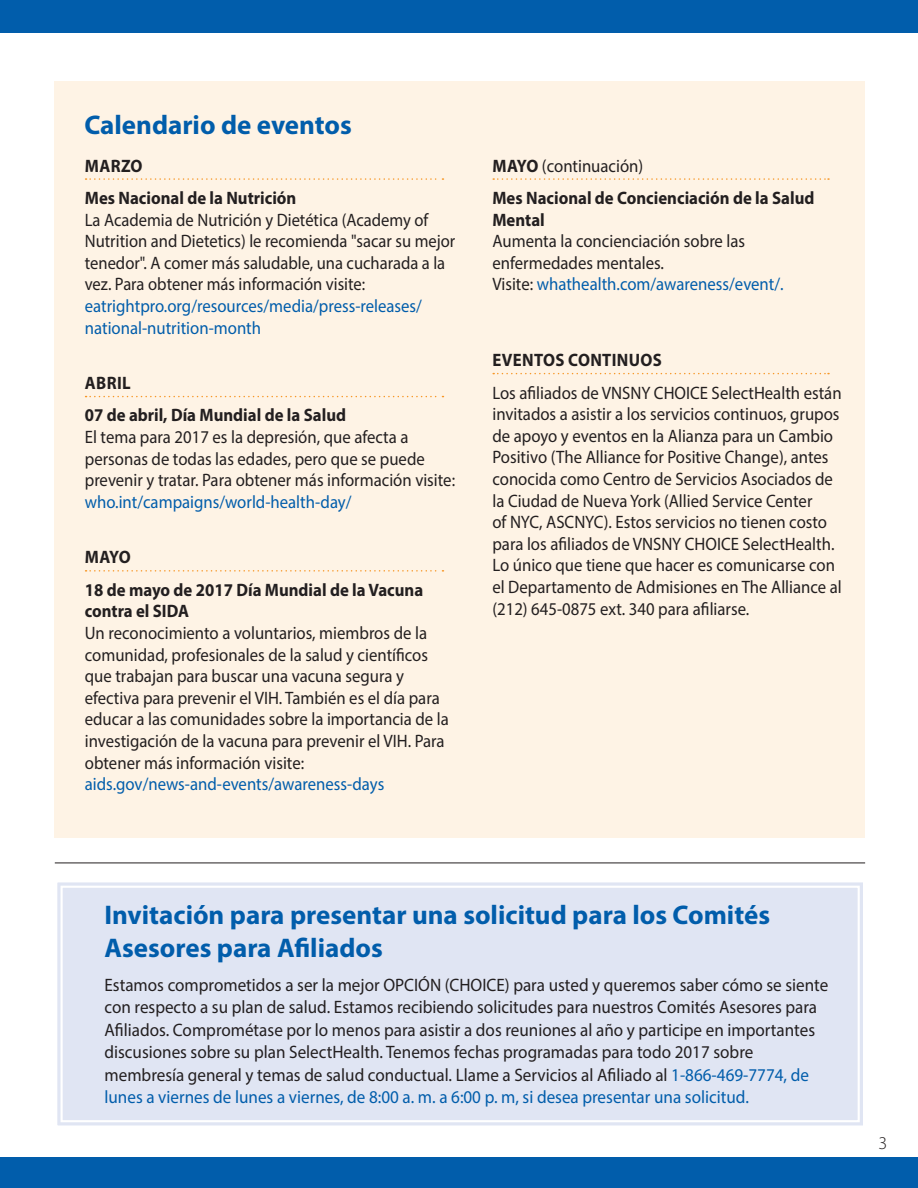
<style>
.page{position:relative;width:918px;height:1188px;background:#fff}
.page>*{position:absolute;margin:0;border:0;box-sizing:border-box;transform-origin:0 0}
.t1{font:700 27px/32.4px "Myriad Pro";color:#015dab}
.t2{font:18px/21.6px "Myriad Pro";color:#231f20;scale:.93 1}
.t3{font:18px/22.5px "Myriad Pro";color:#231f20;scale:.95 1}
.t4{font:18px/21.6px "Myriad Pro";color:#231f20;scale:.92 1}
.t5{font:700 18px/32.4px "Myriad Pro";color:#231f20;scale:.93 1}
.t6{font:300 18px "Myriad Pro";color:#231f20}
.s1{color:#015dab}
.s2{font-weight:700}
.s3{font-weight:400}
</style>
<div class="page">
<hr style="left:0;top:0;width:1px;height:33px;background:#015dab">
<hr style="left:0;top:1156px;width:1px;height:31px;background:#015dab">
<div style="left:58px;top:883px;width:804px;height:241px;background:#e0e5f3"></div>
<div style="left:53px;top:878px;width:814px;height:251px;border:4px solid #fff"></div>
<div style="left:61px;top:885px;width:798px;height:237px;border:2px solid #fff"></div>
<div style="left:55px;top:81px;width:810px;height:756px;background:#fef3e5"></div>
<div style="left:1px;top:0;width:917px;height:33px;background:#015dab"></div>
<div style="left:1px;top:1156px;width:917px;height:31px;background:#015dab"></div>
<hr style="left:55px;top:862px;width:810px;height:1px;background:#231f20">
<svg style="left:86px;top:178px;width:357px;height:2px"></svg>
<svg style="left:86px;top:396px;width:357px;height:1px"></svg>
<svg style="left:86px;top:570px;width:357px;height:1px"></svg>
<svg style="left:493px;top:178px;width:336px;height:2px"></svg>
<svg style="left:493px;top:373px;width:336px;height:1px"></svg>
<h1 class="t1" style="left:84px;top:108px;width:269px">Calendario de eventos</h1>
<p class="t5" style="left:85px;top:149px;width:229px">MARZO<br>Mes Nacional de la Nutrición</p>
<p class="t4" style="left:85px;top:208px;width:404px">La Academia de Nutrición y Dietética (Academy of Nutrition and Dietetics) le recomienda "sacar su mejor tenedor". A comer más saludable, una cucharada a la vez. Para obtener más información visite: <span class="s1">eatrightpro.org/resources/media/press-releases/ national-nutrition-month</span></p>
<p class="t5" style="left:85px;top:366px;width:282px">ABRIL<br>07 de abril, Día Mundial de la Salud</p>
<p class="t2" style="left:85px;top:426px;width:400px">El tema para 2017 es la depresión, que afecta a personas de todas las edades, pero que se puede prevenir y tratar. Para obtener más información visite: <span class="s1">who.int/campaigns/world-health-day/</span></p>
<p class="t5" style="left:85px;top:540px;width:365px">MAYO<br>18 de mayo de 2017 Día Mundial de la Vacuna</p>
<p class="t2" style="left:85px;top:600px;width:393px"><span class="s2">contra el SIDA<br></span>Un reconocimiento a voluntarios, miembros de la comunidad, profesionales de la salud y científicos que trabajan para buscar una vacuna segura y efectiva para prevenir el VIH. También es el día para educar a las comunidades sobre la importancia de la investigación de la vacuna para prevenir el VIH. Para obtener más información visite: <span class="s1">aids.gov/news-and-events/awareness-days</span></p>
<p class="t5" style="left:492px;top:149px;width:348px">MAYO <span class="s3">(continuación)<br></span>Mes Nacional de Concienciación de la Salud</p>
<p class="t2" style="left:492px;top:208px;width:314px"><span class="s2">Mental<br></span>Aumenta la concienciación sobre las enfermedades mentales.<br>Visite: <span class="s1">whathealth.com/awareness/event/.</span></p>
<p class="t2" style="left:492px;top:343px;width:377px;line-height:32.4px"><span class="s2">EVENTOS CONTINUOS<br></span>Los afiliados de VNSNY CHOICE SelectHealth están</p>
<p class="t2" style="left:492px;top:403px;width:377px">invitados a asistir a los servicios continuos, grupos de apoyo y eventos en la Alianza para un Cambio Positivo (The Alliance for Positive Change), antes conocida como Centro de Servicios Asociados de la Ciudad de Nueva York (Allied Service Center<br>of NYC, ASCNYC). Estos servicios no tienen costo para los afiliados de VNSNY CHOICE SelectHealth.<br>Lo único que tiene que hacer es comunicarse con el Departamento de Admisiones en The Alliance al (212) 645-0875 ext. 340 para afiliarse.</p>
<p class="t1" style="left:104px;top:898px;width:667px">Invitación para presentar una solicitud para los Comités<br>Asesores para Afiliados</p>
<p class="t3" style="left:104px;top:973px;width:763px">Estamos comprometidos a ser la mejor OPCIÓN (CHOICE) para usted y queremos saber cómo se siente con respecto a su plan de salud. Estamos recibiendo solicitudes para nuestros Comités Asesores para Afiliados. Comprométase por lo menos para asistir a dos reuniones al año y participe en importantes discusiones sobre su plan SelectHealth. Tenemos fechas programadas para todo 2017 sobre membresía general y temas de salud conductual. Llame a Servicios al Afiliado al <span class="s1">1-866-469-7774, de lunes a viernes de lunes a viernes, de 8:00 a. m. a 6:00 p. m, si desea presentar una solicitud.</span></p>
<p class="t6" style="left:878px;top:1131px;width:10px">3</p>
</div>
